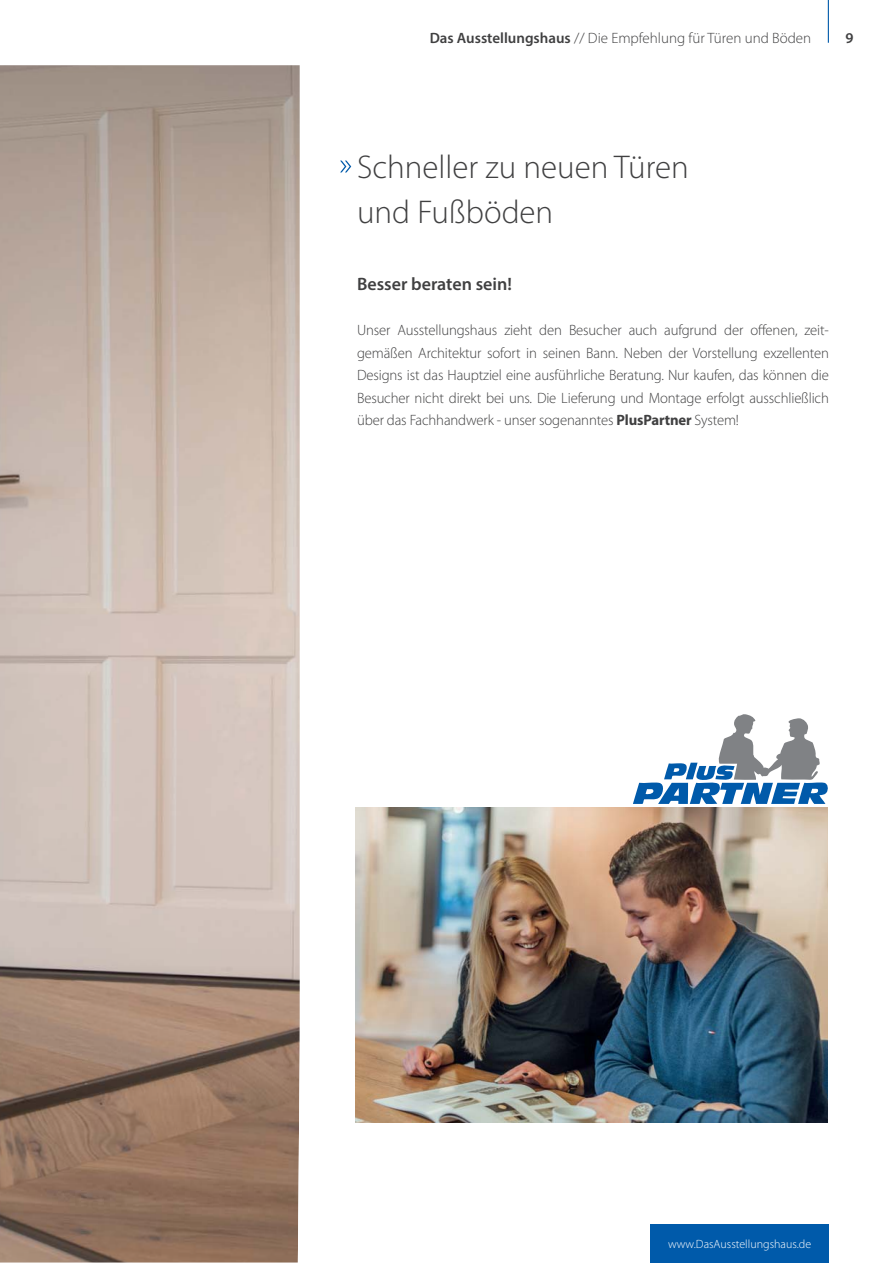
<style>
.page{position:relative;width:893px;height:1263px;background:#fff}
.page>*{position:absolute;margin:0;border:0;box-sizing:border-box;transform-origin:0 0}
.t1{font:300 33px/45px "Myriad Pro";color:#404041}
.t2{font:600 18px "Myriad Pro";color:#404041}
.t3{font:300 15px/22.5px "Myriad Pro";letter-spacing:-.01em;color:#404041;text-align:justify}
.t4{font:600 15px "Myriad Pro";color:#404041}
.t5{font:300 12px "Myriad Pro";color:#fff}
.s1{font-weight:600}
.s2{font-weight:700}
</style>
<div class="page">
<img style="left:0;top:65px;width:300px;height:1198px">
<img style="left:356px;top:807px;width:472px;height:315px">
<svg style="left:633px;top:714px;width:195px;height:90px"></svg>
<svg style="left:340px;top:161px;width:11px;height:11px"></svg>
<div style="left:650px;top:1224px;width:179px;height:39px;background:#005aaa"></div>
<hr style="left:828px;top:0;width:1px;height:43px;background:#005aaa">
<p class="t3" style="left:430px;top:28px;width:383px"><span class="s1">Das Ausstellungshaus</span> // Die Empfehlung für Türen und Böden</p>
<p class="t4" style="left:845px;top:32px;width:10px">9</p>
<h1 class="t1" style="left:357px;top:146px;width:333px">Schneller zu neuen Türen und Fußböden</h1>
<p class="t2" style="left:357px;top:277px;width:156px">Besser beraten sein!</p>
<p class="t3" style="left:357px;top:320px;width:473px">Unser Ausstellungshaus zieht den Besucher auch aufgrund der offenen, zeit&shy;gemäßen Architektur sofort in seinen Bann. Neben der Vorstellung exzellenten Designs ist das Hauptziel eine ausführliche Beratung. Nur kaufen, das können die Besucher nicht direkt bei uns. Die Lieferung und Montage erfolgt ausschließlich über das Fachhandwerk - unser sogenanntes <span class="s2">PlusPartner</span> System!</p>
<p class="t5" style="left:668px;top:1239px;width:145px">www.DasAusstellungshaus.de</p>
</div>
